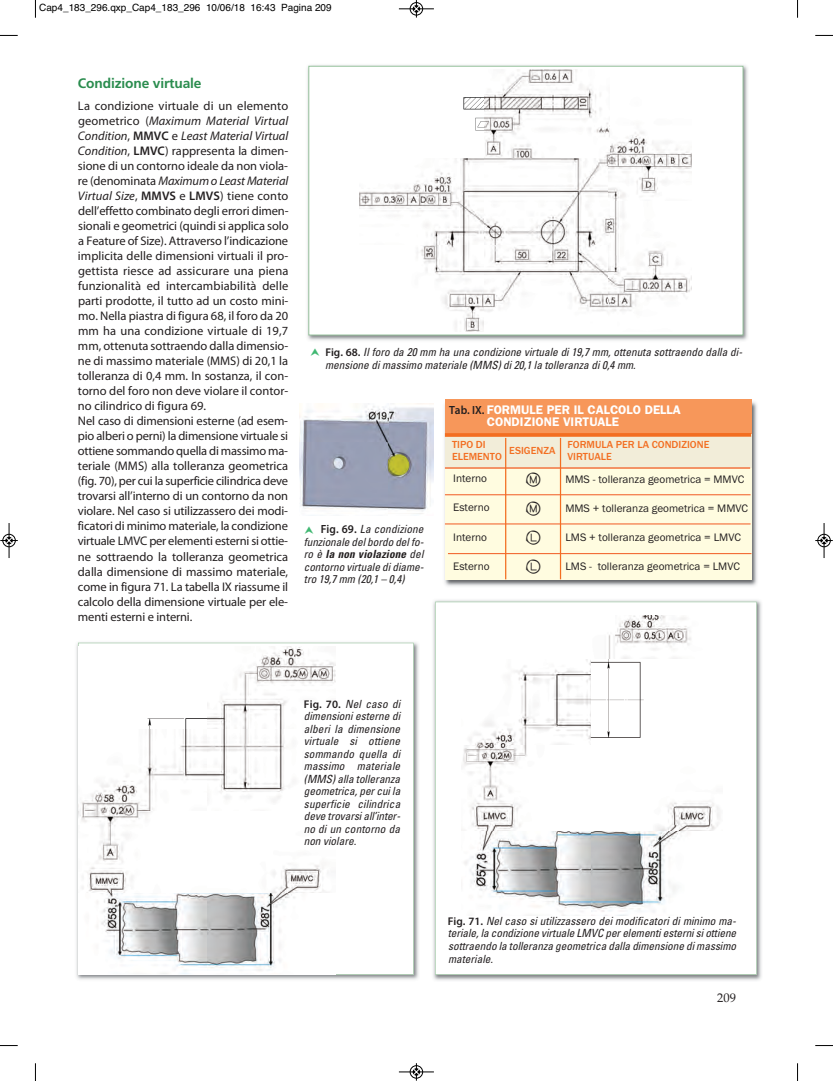
<style>
.page{position:relative;width:833px;height:1081px;background:#fff}
.page>*{position:absolute;margin:0;border:0;box-sizing:border-box;transform-origin:0 0}
.t1{font:17.5px/29.2px "Y14.5 M";color:#231f20;text-align:justify}
.t2{font:700 13.75px "Frutiger";letter-spacing:-.01em;color:#2a8c4e}
.t3{font:12.5px/15px "Myriad Pro";letter-spacing:-.005em;color:#231f20}
.t4{font:600 12.5px/12.5px "Franklin Gothic";color:#fff}
.t5{font:12.5px "Palatino";color:#231f20}
.t6{font:italic condensed 11.25px/12.5px "Univers LT Std";color:#231f20;text-align:justify}
.t7{font:11.25px "Franklin Gothic";color:#231f20}
.t8{font:500 10.62px/11.9px "Franklin Gothic";color:#f36e21}
.t9{font:10px "Helvetica";color:#000}
.s1{font-style:italic}
.s2{font-weight:600}
.s3{font-family:"Myriad Pro";font-weight:600;font-style:normal;font-stretch:normal}
.s4{font-family:"Myriad Pro";font-size:11.88px;color:#231f20}
.s5{font-family:"Myriad Pro";font-weight:600;font-style:normal;font-stretch:normal;font-size:11.88px}
.s6{font-weight:700}
</style>
<div class="page">
<img style="left:307px;top:65px;width:441px;height:276px">
<div style="left:309px;top:67px;width:433px;height:268px;background:#fff"></div>
<img style="left:360px;top:70px;width:332px;height:262px">
<div style="left:308px;top:66px;width:435px;height:269px;border:1px solid #99c49f"></div>
<img style="left:76px;top:642px;width:343px;height:338px">
<svg style="left:78px;top:643px;width:336px;height:331px"></svg>
<img style="left:299px;top:404px;width:134px;height:110px">
<img style="left:79px;top:646px;width:257px;height:329px">
<img style="left:433px;top:600px;width:329px;height:381px">
<svg style="left:435px;top:601px;width:322px;height:373px"></svg>
<img style="left:462px;top:615px;width:260px;height:300px">
<img style="left:444px;top:399px;width:313px;height:187px">
<div style="left:445px;top:402px;width:306px;height:178px;background:#fffce0"></div>
<div style="left:445px;top:399px;width:306px;height:34px;background:#f7975a"></div>
<div style="left:445px;top:436px;width:306px;height:32px;background:#f2edd9"></div>
<hr style="left:445px;top:467px;width:305px;height:2px;background:#f15921">
<hr style="left:445px;top:494px;width:305px;height:1px;background:#f15921">
<hr style="left:445px;top:523px;width:305px;height:1px;background:#f15921">
<hr style="left:448px;top:553px;width:303px;height:1px;background:#f15921">
<svg style="left:445px;top:433px;width:306px;height:4px"></svg>
<hr style="left:505px;top:438px;width:1px;height:141px;background:#f36e21">
<hr style="left:560px;top:438px;width:1px;height:141px;background:#f36e21">
<svg style="left:35px;top:0;width:1px;height:18px"></svg>
<svg style="left:0;top:35px;width:18px;height:1px"></svg>
<svg style="left:797px;top:0;width:1px;height:18px"></svg>
<svg style="left:815px;top:35px;width:18px;height:1px"></svg>
<svg style="left:35px;top:1063px;width:1px;height:18px"></svg>
<svg style="left:0;top:1045px;width:18px;height:1px"></svg>
<svg style="left:797px;top:1063px;width:1px;height:18px"></svg>
<svg style="left:815px;top:1045px;width:18px;height:1px"></svg>
<hr style="left:399px;top:9px;width:35px;height:1px;background:#000">
<div style="left:410px;top:2px;width:13px;height:13px;border:1px solid #000;border-radius:50%"></div>
<svg style="left:413px;top:0;width:6px;height:18px"></svg>
<hr style="left:399px;top:1071px;width:35px;height:1px;background:#000">
<div style="left:410px;top:1065px;width:13px;height:13px;border:1px solid #000;border-radius:50%"></div>
<svg style="left:413px;top:1063px;width:6px;height:17px"></svg>
<div style="left:2px;top:534px;width:14px;height:13px;border:1px solid #fff;border-radius:50%"></div>
<hr style="left:9px;top:523px;width:1px;height:35px;background:#000">
<div style="left:3px;top:534px;width:12px;height:13px;border:1px solid #000;border-radius:50%"></div>
<svg style="left:0;top:537px;width:18px;height:7px"></svg>
<hr style="left:824px;top:523px;width:1px;height:35px;background:#000">
<div style="left:817px;top:534px;width:13px;height:13px;border:1px solid #000;border-radius:50%"></div>
<svg style="left:815px;top:537px;width:17px;height:7px"></svg>
<p class="t9" style="left:39px;top:2px;width:294px">cap4_183_296.qxp_cap4_183_296 10/06/18 16:43 pagina 209</p>
<p class="t2" style="left:78px;top:78px;width:125px">Condizione virtuale</p>
<p class="t3" style="left:78px;top:100px;width:212px">La condizione virtuale di un elemento geometrico (<span class="s1">Maximum Material Virtual Condition</span>, <span class="s2">MMVC</span> e <span class="s1">Least Material Virtual Condition</span>, <span class="s2">LMVC</span>) rappresenta la dimen&shy;sione di un contorno ideale da non viola&shy;re (denominata <span class="s1">Maximum o Least Material Virtual Size</span>, <span class="s2">MMVS</span> e <span class="s2">LMVS</span>) tiene conto dell’effetto combinato degli errori dimen&shy;sionali e geometrici (quindi si applica solo a Feature of Size). Attraverso l’indicazione implicita delle dimensioni virtuali il pro&shy;gettista riesce ad assicurare una piena funzionalità ed intercambiabilità delle parti prodotte, il tutto ad un costo mini&shy;mo. Nella piastra di figura 68, il foro da 20 mm ha una condizione virtuale di 19,7 mm, ottenuta sottraendo dalla dimensio&shy;ne di massimo materiale (MMS) di 20,1 la tolleranza di 0,4 mm. In sostanza, il con&shy;torno del foro non deve violare il contor&shy;no cilindrico di figura 69.<br>Nel caso di dimensioni esterne (ad esem&shy;pio alberi o perni) la dimensione virtuale si ottiene sommando quella di massimo ma&shy;teriale (MMS) alla tolleranza geometrica (fig. 70), per cui la superficie cilindrica deve trovarsi all’interno di un contorno da non violare. Nel caso si utilizzassero dei modi&shy;ficatori di minimo materiale, la condizione virtuale LMVC per elementi esterni si ottie&shy;ne sottraendo la tolleranza geometrica dalla dimensione di massimo materiale, come in figura 71. La tabella IX riassume il calcolo della dimensione virtuale per ele&shy;menti esterni e interni.</p>
<p class="t6" style="left:325px;top:347px;width:418px"><span class="s3">Fig. 68.</span> Il foro da 20 mm ha una condizione virtuale di 19,7 mm, ottenuta sottraendo dalla di&shy;mensione di massimo materiale (MMS) di 20,1 la tolleranza di 0,4 mm.</p>
<p class="t4" style="left:487px;top:404px;width:195px;text-indent:-38px"><span class="s4">Tab. IX.</span> FORMULE PER IL CALCOLO DELLA<br>CONDIZIONE VIRTUALE</p>
<p class="t6" style="left:304px;top:524px;width:121px;text-indent:17px"><span class="s5">Fig. 69.</span> La condizione funzionale del bordo del fo&shy;ro è <span class="s6">la non violazione</span> del contorno virtuale di diame&shy;tro 19,7 mm (20,1 – 0,4)</p>
<p class="t8" style="left:452px;top:438px;width:51px">TIPO DI<br>ELEMENTO</p>
<p class="t8" style="left:567px;top:438px;width:143px">FORMULA PER LA CONDIZIONE<br>VIRTUALE</p>
<p class="t8" style="left:509px;top:444px;width:48px">ESIGENZA</p>
<p class="t7" style="left:453px;top:472px;width:35px">Interno</p>
<p class="t7" style="left:453px;top:501px;width:38px">Esterno</p>
<p class="t7" style="left:453px;top:530px;width:35px">Interno</p>
<p class="t7" style="left:453px;top:559px;width:38px">Esterno</p>
<h1 class="t1" style="left:526px;top:463px;width:17px">m m l l</h1>
<p class="t7" style="left:565px;top:472px;width:180px">MMS - tolleranza geometrica = MMVC</p>
<p class="t7" style="left:565px;top:501px;width:184px">MMS + tolleranza geometrica = MMVC</p>
<p class="t7" style="left:565px;top:531px;width:177px">LMS + tolleranza geometrica = LMVC</p>
<p class="t7" style="left:565px;top:560px;width:176px">LMS - tolleranza geometrica = LMVC</p>
<p class="t6" style="left:304px;top:698px;width:98px"><span class="s3">Fig. 70.</span> Nel caso di dimensioni esterne di alberi la dimensione virtuale si ottiene sommando quella di massimo materiale (MMS) alla tolleranza geometrica, per cui la superficie cilindrica deve trovarsi all’inter&shy;no di un contorno da non violare.</p>
<p class="t6" style="left:448px;top:915px;width:290px"><span class="s3">Fig. 71.</span> Nel caso si utilizzassero dei modificatori di minimo ma&shy;teriale, la condizione virtuale LMVC per elementi esterni si ottiene sottraendo la tolleranza geometrica dalla dimensione di massimo materiale.</p>
<p class="t5" style="left:717px;top:990px;width:20px">209</p>
</div>
